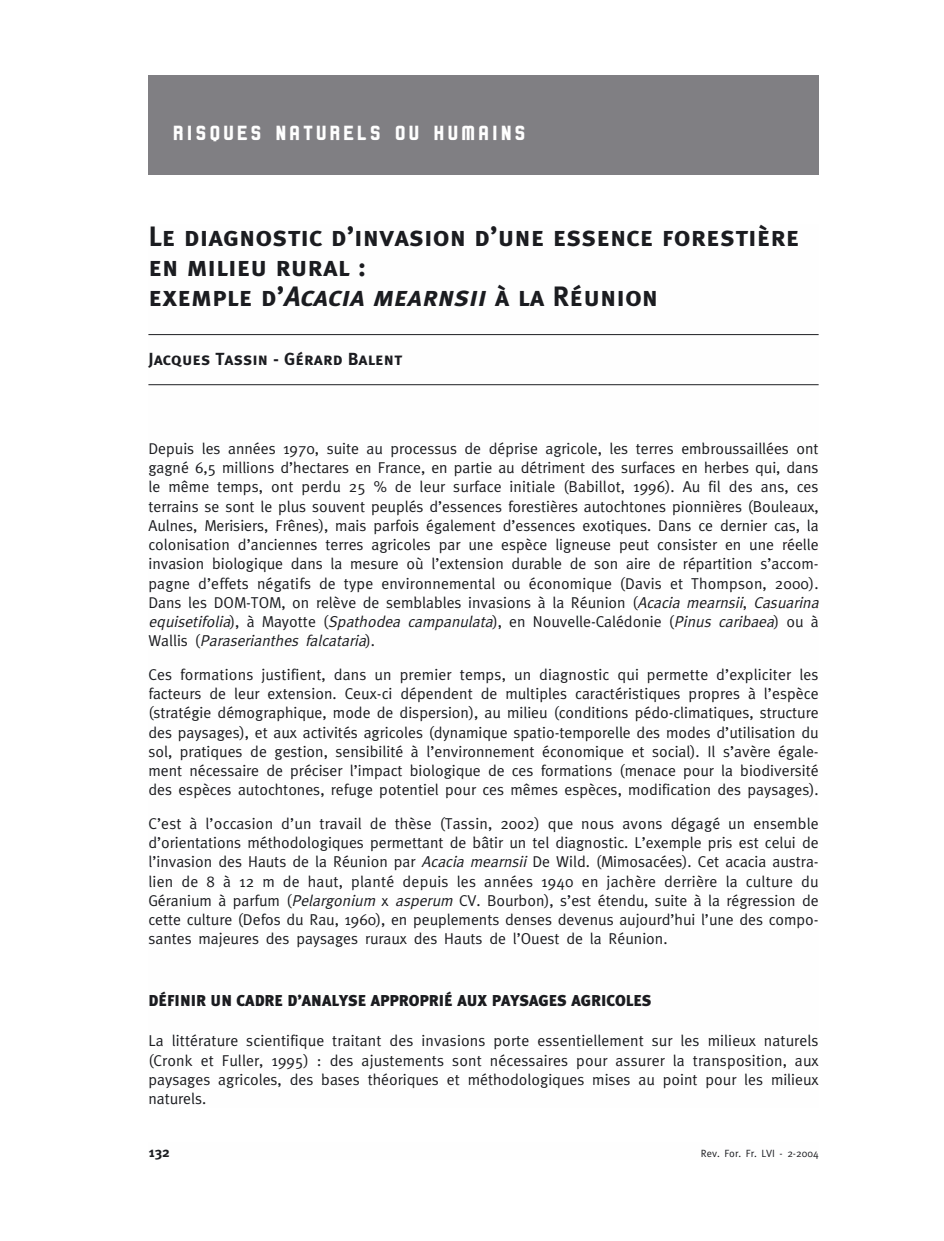
<style>
.page{position:relative;width:944px;height:1241px;background:#fff}
.page>*{position:absolute;margin:0;border:0;box-sizing:border-box;transform-origin:0 0}
.t1{font:28px/29.8px "Meta Plus Bold Caps";color:#1b1c20}
.t2{font:900 21px "Linotype Kaliber";letter-spacing:.15em;color:#fefefe}
.t3{font:17.5px "Meta Plus Bold Caps";color:#1b1c20}
.t4{font:15.75px/19.2px "Meta";color:#1b1c20;text-align:justify}
.t5{font:900 15.75px "Meta Plus";color:#1b1c20}
.t6{font:700 14px "Meta";color:#1b1c20}
.t7{font:10.5px "Meta";color:#1b1c20}
.s1{font-style:italic}
</style>
<div class="page">
<hr style="left:148px;top:334px;width:670px;height:1px;background:#1b1c20">
<hr style="left:148px;top:384px;width:670px;height:1px;background:#1b1c20">
<div style="left:148px;top:76px;width:670px;height:99px;background:#807f83"></div>
<h2 class="t2" style="left:173px;top:126px;width:353px">RISQUES NATURELS OU HUMAINS</h2>
<h1 class="t1" style="left:148px;top:222px;width:652px">Le diagnostic d’invasion d’une essence forestière en milieu rural :<br>exemple d’<span class="s1">Acacia mearnsii</span> à la Réunion</h1>
<p class="t3" style="left:148px;top:348px;width:255px">Jacques Tassin - Gérard Balent</p>
<p class="t4" style="left:148px;top:440px;width:674px;text-align:left">Depuis les années 1970, suite au processus de déprise agricole, les terres embroussaillées ont gagné 6,5 millions d’hectares en France, en partie au détriment des surfaces en herbes qui, dans le même temps, ont perdu 25 % de leur surface initiale (Babillot, 1996). Au fil des ans, ces terrains se sont le plus souvent peuplés d’essences forestières autochtones pionnières (Bouleaux, Aulnes, Merisiers, Frênes), mais parfois également d’essences exotiques. Dans ce dernier cas, la colonisation d’anciennes terres agricoles par une espèce ligneuse peut consister en une réelle invasion biologique dans la mesure où l’extension durable de son aire de répartition s’accom&shy;pagne d’effets négatifs de type environnemental ou économique (Davis et Thompson, 2000).<br>Dans les DOM-TOM, on relève de semblables invasions à la Réunion (<span class="s1">Acacia mearnsii</span>, <span class="s1">Casuarina equisetifolia</span>) , à M a y o t t e (<span class="s1">Spathodea campanulata</span>) , e n N o u v e l l e - C a l é d o n i e ( <span class="s1">Pinus caribaea</span>) o u à W a l l i s ( <span class="s1">Paraserianthes falcataria</span>) .</p>
<p class="t4" style="left:148px;top:666px;width:671px">Ces formations justifient, dans un premier temps, un diagnostic qui permette d’expliciter les facteurs de leur extension. Ceux-ci dépendent de multiples caractéristiques propres à l’espèce (stratégie démographique, mode de dispersion), au milieu (conditions pédo-climatiques, structure des paysages), et aux activités agricoles (dynamique spatio-temporelle des modes d’utilisation du sol, pratiques de gestion, sensibilité à l’environnement économique et social). Il s’avère égale&shy;ment nécessaire de préciser l’impact biologique de ces formations (menace pour la biodiversité des espèces autochtones, refuge potentiel pour ces mêmes espèces, modification des paysages).</p>
<p class="t4" style="left:148px;top:815px;width:671px">C’est à l’occasion d’un travail de thèse (Tassin, 2002) que nous avons dégagé un ensemble d’orientations méthodologiques permettant de bâtir un tel diagnostic. L’exemple pris est celui de l’invasion des Hauts de la Réunion par <span class="s1">Acacia mearnsii</span> De Wild. (Mimosacées). Cet acacia austra&shy;lien de 8 à 12 m de haut, planté depuis les années 1940 en jachère derrière la culture du Géranium à parfum (<span class="s1">Pelargonium</span> x <span class="s1">asperum</span> CV. Bourbon), s’est étendu, suite à la régression de cette culture (Defos du Rau, 1960), en peuplements denses devenus aujourd’hui l’une des compo&shy;santes majeures des paysages ruraux des Hauts de l’Ouest de la Réunion.</p>
<p class="t5" style="left:148px;top:994px;width:504px">DÉFINIR UN CADRE D’ANALYSE APPROPRIÉ AUX PAYSAGES AGRICOLES</p>
<p class="t4" style="left:148px;top:1032px;width:671px">La littérature scientifique traitant des invasions porte essentiellement sur les milieux naturels (Cronk et Fuller, 1995) : des ajustements sont nécessaires pour assurer la transposition, aux paysages agricoles, des bases théoriques et méthodologiques mises au point pour les milieux naturels.</p>
<p class="t6" style="left:148px;top:1146px;width:23px">132</p>
<p class="t7" style="left:700px;top:1149px;width:119px">Rev. For. Fr. LVI - 2-2004</p>
</div>
